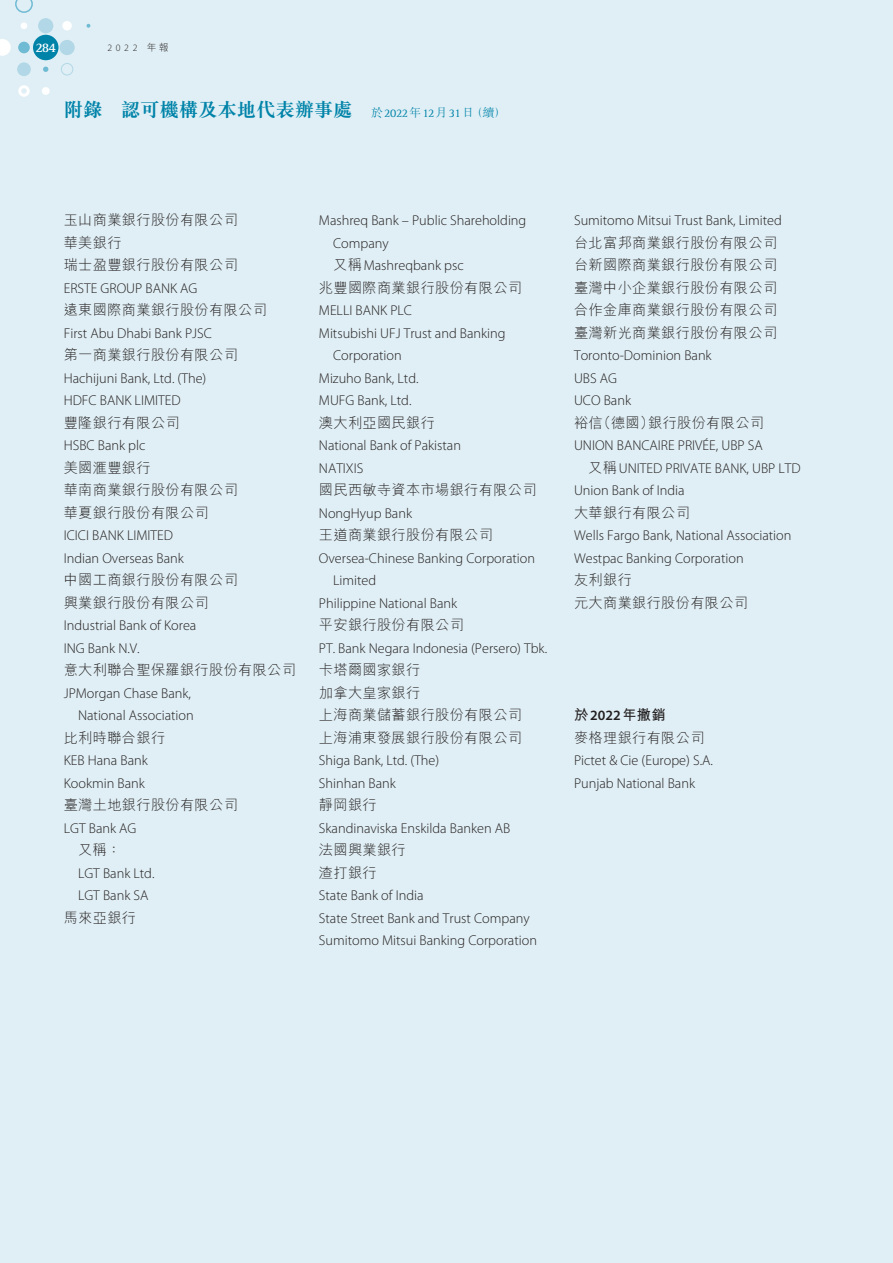
<style>
.page{position:relative;width:893px;height:1263px;background:#e0eff5}
.page>*{position:absolute;margin:0;border:0;box-sizing:border-box;transform-origin:0 0}
.t1{font:700 19.5px "M Sung HK";letter-spacing:-.01em;color:#0083a9}
.t2{font:300 14.25px/22.5px "Myriad Pro";color:#231f20}
.t3{font:300 14.25px "M Hei HK";letter-spacing:.02em;color:#231f20}
.t4{font:700 13.5px "Rotis Serif Std";color:#fff}
.t5{font:300 9.75px "Myriad Pro";color:#231f20}
.s1{font-family:"M Hei HK"}
.s2{font-weight:300;font-size:12px}
.s3{font-family:"Rotis Serif Std";font-weight:400;font-size:12px}
.s4{font-family:"M Hei HK";font-weight:700}
.s5{font-weight:600}
</style>
<div class="page">
<div style="left:18px;top:42px;width:12px;height:11px;background:#70bbd4;border-radius:50%"></div>
<svg style="left:0;top:39px;width:11px;height:17px"></svg>
<div style="left:18px;top:85px;width:12px;height:12px;border:3px solid #fff;border-radius:50%"></div>
<div style="left:59px;top:40px;width:16px;height:15px;background:#b2d8e7;border-radius:50%"></div>
<div style="left:38px;top:18px;width:15px;height:15px;background:#b2d8e7;border-radius:50%"></div>
<div style="left:62px;top:21px;width:10px;height:9px;background:#fff;border-radius:50%"></div>
<div style="left:21px;top:22px;width:6px;height:7px;background:#fff;border-radius:50%"></div>
<svg style="left:15px;top:0;width:18px;height:13px"></svg>
<div style="left:17px;top:62px;width:14px;height:14px;background:#b2d8e7;border-radius:50%"></div>
<svg style="left:43px;top:67px;width:5px;height:5px"></svg>
<svg style="left:87px;top:24px;width:3px;height:4px"></svg>
<div style="left:42px;top:87px;width:8px;height:8px;background:#fff;border-radius:50%"></div>
<div style="left:61px;top:63px;width:12px;height:12px;border:1px solid #b2d8e7;border-radius:50%"></div>
<div style="left:33px;top:35px;width:26px;height:25px;background:#0083a9;border-radius:50%"></div>
<p class="t4" style="left:35px;top:40px;width:22px">284</p>
<p class="t5" style="left:107px;top:42px;width:63px">2022 <span class="s1">年報</span></p>
<h1 class="t1" style="left:64px;top:100px;width:444px">附錄 認可機構及本地代表辦事處 <span class="s2">於</span><span class="s3">2022</span><span class="s2">年</span><span class="s3">12</span><span class="s2">月</span><span class="s3">31</span><span class="s2">日（續）</span></h1>
<p class="t3" style="left:64px;top:213px;width:176px">玉山商業銀行股份有限公司</p>
<p class="t3" style="left:64px;top:235px;width:59px">華美銀行</p>
<p class="t3" style="left:64px;top:258px;width:176px">瑞士盈豐銀行股份有限公司</p>
<p class="t2" style="left:64px;top:277px;width:135px">ERSTE GROUP BANK AG</p>
<p class="t3" style="left:64px;top:303px;width:205px">遠東國際商業銀行股份有限公司</p>
<p class="t2" style="left:64px;top:322px;width:150px">First Abu Dhabi Bank PJSC</p>
<p class="t3" style="left:64px;top:348px;width:176px">第一商業銀行股份有限公司</p>
<p class="t2" style="left:64px;top:367px;width:144px">Hachijuni Bank, Ltd. (The)</p>
<p class="t2" style="left:64px;top:389px;width:118px">HDFC BANK LIMITED</p>
<p class="t3" style="left:64px;top:415px;width:117px">豐隆銀行有限公司</p>
<p class="t2" style="left:64px;top:434px;width:83px">HSBC Bank plc</p>
<p class="t3" style="left:64px;top:460px;width:88px">美國滙豐銀行</p>
<p class="t3" style="left:64px;top:483px;width:176px">華南商業銀行股份有限公司</p>
<p class="t3" style="left:64px;top:505px;width:147px">華夏銀行股份有限公司</p>
<p class="t2" style="left:64px;top:524px;width:111px">ICICI BANK LIMITED</p>
<p class="t2" style="left:64px;top:547px;width:122px">Indian Overseas Bank</p>
<p class="t3" style="left:64px;top:573px;width:176px">中國工商銀行股份有限公司</p>
<p class="t3" style="left:64px;top:595px;width:147px">興業銀行股份有限公司</p>
<p class="t2" style="left:64px;top:614px;width:134px">Industrial Bank of Korea</p>
<p class="t2" style="left:64px;top:637px;width:77px">ING Bank N.V.</p>
<p class="t3" style="left:64px;top:663px;width:234px">意大利聯合聖保羅銀行股份有限公司</p>
<p class="t2" style="left:64px;top:682px;width:129px">JPMorgan Chase Bank,</p>
<p class="t2" style="left:78px;top:704px;width:117px">National Association</p>
<p class="t3" style="left:64px;top:730px;width:103px">比利時聯合銀行</p>
<p class="t2" style="left:64px;top:749px;width:86px">KEB Hana Bank</p>
<p class="t2" style="left:64px;top:772px;width:83px">Kookmin Bank</p>
<p class="t3" style="left:64px;top:798px;width:176px">臺灣土地銀行股份有限公司</p>
<p class="t2" style="left:64px;top:817px;width:74px">LGT Bank AG</p>
<p class="t3" style="left:78px;top:843px;width:45px">又稱：</p>
<p class="t2" style="left:78px;top:862px;width:78px">LGT Bank Ltd.</p>
<p class="t2" style="left:78px;top:884px;width:72px">LGT Bank SA</p>
<p class="t3" style="left:64px;top:910px;width:74px">馬來亞銀行</p>
<p class="t2" style="left:319px;top:209px;width:209px">Mashreq Bank – Public Shareholding</p>
<p class="t2" style="left:333px;top:232px;width:57px">Company</p>
<p class="t2" style="left:333px;top:254px;width:132px"><span class="s1">又稱</span>Mashreqbank psc</p>
<p class="t3" style="left:319px;top:280px;width:205px">兆豐國際商業銀行股份有限公司</p>
<p class="t2" style="left:319px;top:299px;width:95px">MELLI BANK PLC</p>
<p class="t2" style="left:319px;top:322px;width:188px">Mitsubishi UFJ Trust and Banking</p>
<p class="t2" style="left:333px;top:344px;width:70px">Corporation</p>
<p class="t2" style="left:319px;top:367px;width:101px">Mizuho Bank, Ltd.</p>
<p class="t2" style="left:319px;top:389px;width:94px">MUFG Bank, Ltd.</p>
<p class="t3" style="left:319px;top:415px;width:117px">澳大利亞國民銀行</p>
<p class="t2" style="left:319px;top:434px;width:144px">National Bank of Pakistan</p>
<p class="t2" style="left:319px;top:457px;width:46px">NATIXIS</p>
<p class="t3" style="left:319px;top:483px;width:219px">國民西敏寺資本市場銀行有限公司</p>
<p class="t2" style="left:319px;top:502px;width:95px">NongHyup Bank</p>
<p class="t3" style="left:319px;top:528px;width:176px">王道商業銀行股份有限公司</p>
<p class="t2" style="left:319px;top:547px;width:218px">Oversea-Chinese Banking Corporation</p>
<p class="t2" style="left:333px;top:569px;width:45px">Limited</p>
<p class="t2" style="left:319px;top:592px;width:140px">Philippine National Bank</p>
<p class="t3" style="left:319px;top:618px;width:147px">平安銀行股份有限公司</p>
<p class="t2" style="left:319px;top:637px;width:230px">PT. Bank Negara Indonesia (Persero) Tbk.</p>
<p class="t3" style="left:319px;top:663px;width:103px">卡塔爾國家銀行</p>
<p class="t3" style="left:319px;top:685px;width:103px">加拿大皇家銀行</p>
<p class="t3" style="left:319px;top:708px;width:205px">上海商業儲蓄銀行股份有限公司</p>
<p class="t3" style="left:319px;top:730px;width:205px">上海浦東發展銀行股份有限公司</p>
<p class="t2" style="left:319px;top:749px;width:122px">Shiga Bank, Ltd. (The)</p>
<p class="t2" style="left:319px;top:772px;width:79px">Shinhan Bank</p>
<p class="t3" style="left:319px;top:798px;width:59px">靜岡銀行</p>
<p class="t2" style="left:319px;top:817px;width:193px">Skandinaviska Enskilda Banken AB</p>
<p class="t3" style="left:319px;top:843px;width:88px">法國興業銀行</p>
<p class="t3" style="left:319px;top:865px;width:59px">渣打銀行</p>
<p class="t2" style="left:319px;top:884px;width:106px">State Bank of India</p>
<p class="t2" style="left:319px;top:907px;width:212px">State Street Bank and Trust Company</p>
<p class="t2" style="left:319px;top:929px;width:220px">Sumitomo Mitsui Banking Corporation</p>
<p class="t2" style="left:574px;top:209px;width:209px">Sumitomo Mitsui Trust Bank, Limited</p>
<p class="t3" style="left:574px;top:235px;width:205px">台北富邦商業銀行股份有限公司</p>
<p class="t3" style="left:574px;top:258px;width:205px">台新國際商業銀行股份有限公司</p>
<p class="t3" style="left:574px;top:280px;width:205px">臺灣中小企業銀行股份有限公司</p>
<p class="t3" style="left:574px;top:303px;width:205px">合作金庫商業銀行股份有限公司</p>
<p class="t3" style="left:574px;top:325px;width:205px">臺灣新光商業銀行股份有限公司</p>
<p class="t2" style="left:574px;top:344px;width:139px">Toronto-Dominion Bank</p>
<p class="t2" style="left:574px;top:367px;width:45px">UBS AG</p>
<p class="t2" style="left:574px;top:389px;width:59px">UCO Bank</p>
<p class="t3" style="left:574px;top:415px;width:192px">裕信（德國）銀行股份有限公司</p>
<p class="t2" style="left:574px;top:434px;width:190px">UNION BANCAIRE PRIVÉE, UBP SA</p>
<p class="t2" style="left:588px;top:457px;width:214px"><span class="s1">又稱</span>UNITED PRIVATE BANK, UBP LTD</p>
<p class="t2" style="left:574px;top:479px;width:112px">Union Bank of India</p>
<p class="t3" style="left:574px;top:505px;width:117px">大華銀行有限公司</p>
<p class="t2" style="left:574px;top:524px;width:219px">Wells Fargo Bank, National Association</p>
<p class="t2" style="left:574px;top:547px;width:171px">Westpac Banking Corporation</p>
<p class="t3" style="left:574px;top:573px;width:59px">友利銀行</p>
<p class="t3" style="left:574px;top:595px;width:176px">元大商業銀行股份有限公司</p>
<p class="t2" style="left:574px;top:704px;width:140px"><span class="s4">於</span><span class="s5">2022</span><span class="s4">年撤銷<br></span><span class="s1">麥格理銀行有限公司<br></span>Pictet &amp; Cie (Europe) S.A.<br>Punjab National Bank</p>
</div>
